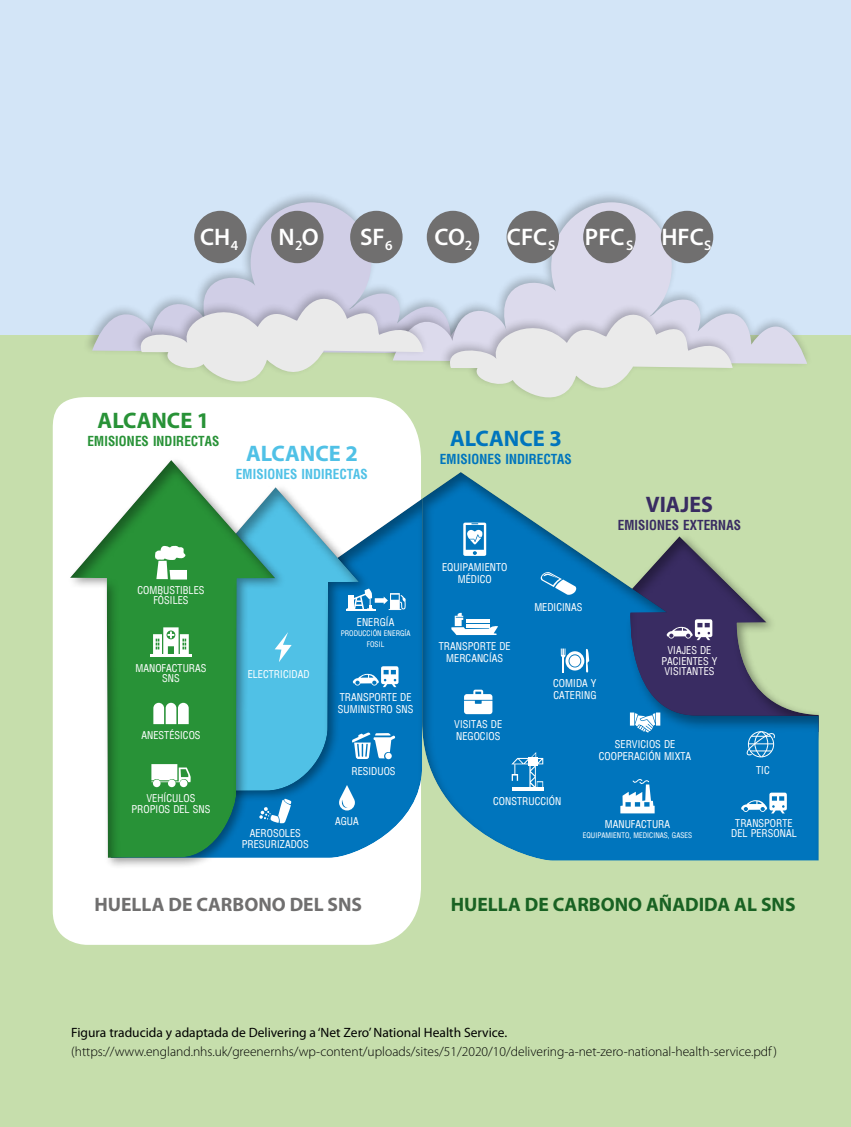
<style>
.page{position:relative;width:851px;height:1127px;background:#fff}
.page>*{position:absolute;margin:0;border:0;box-sizing:border-box;transform-origin:0 0}
.t1{font:600 24px "Myriad Pro";color:#fff}
.t2{font:700 22.5px "Myriad Pro";color:#50c1e6}
.t3{font:700 22.5px "Myriad Pro";color:#289237}
.t4{font:700 22.5px "Myriad Pro";color:#0075bd}
.t5{font:700 22.5px "Myriad Pro";color:#392c62}
.t6{font:700 19.5px "Myriad Pro";color:#196223}
.t7{font:700 19.5px "Myriad Pro";color:#706f6f}
.t8{font:300 13.5px "Myriad Pro";color:#000}
.t9{font:13.5px "Myriad Pro";color:#000}
.t10{font:700 condensed 13.5px "Arena";color:#50c1e6}
.t11{font:700 condensed 13.5px "Arena";color:#289237}
.t12{font:700 condensed 13.5px "Arena";color:#0075bd}
.t13{font:700 condensed 13.5px "Arena";color:#392c62}
.t14{font:10.5px/12px "Arena Condensed";color:#fff;text-align:center}
.t15{font:7.5px/10.5px "Arena Condensed";color:#fff;text-align:center}
</style>
<div class="page">
<div style="left:0;top:0;width:850px;height:353px;background:#d3e5f7"></div>
<div style="left:0;top:336px;width:850px;height:791px;background:#c6deac"></div>
<div style="left:82px;top:191px;width:429px;height:168px;background:#000;opacity:.24"></div>
<svg style="left:92px;top:202px;width:291px;height:152px"></svg>
<div style="left:383px;top:191px;width:429px;height:177px;background:#000;opacity:.24"></div>
<svg style="left:392px;top:202px;width:415px;height:162px"></svg>
<div style="left:53px;top:397px;width:368px;height:548px;background:#fff"></div>
<div style="left:98px;top:487px;width:338px;height:371px;background:#000;opacity:.36"></div>
<div style="left:426px;top:211px;width:53px;height:52px;background:#706f6f;border-radius:50%"></div>
<div style="left:350px;top:211px;width:52px;height:52px;background:#706f6f;border-radius:50%"></div>
<div style="left:194px;top:211px;width:52px;height:52px;background:#706f6f;border-radius:50%"></div>
<div style="left:271px;top:211px;width:52px;height:52px;background:#706f6f;border-radius:50%"></div>
<div style="left:506px;top:211px;width:53px;height:52px;background:#706f6f;border-radius:50%"></div>
<div style="left:583px;top:211px;width:52px;height:52px;background:#706f6f;border-radius:50%"></div>
<div style="left:660px;top:211px;width:53px;height:52px;background:#706f6f;border-radius:50%"></div>
<svg style="left:339px;top:802px;width:16px;height:8px"></svg>
<div style="left:181px;top:476px;width:192px;height:316px;background:#000;opacity:.36"></div>
<svg style="left:290px;top:632px;width:1px;height:30px"></svg>
<div style="left:67px;top:456px;width:220px;height:413px;background:#000;opacity:.38"></div>
<div style="left:58px;top:448px;width:232px;height:410px;background:#000;opacity:.36"></div>
<svg style="left:155px;top:546px;width:32px;height:33px"></svg>
<hr style="left:150px;top:654px;width:41px;height:3px;background:#fff">
<svg style="left:153px;top:627px;width:36px;height:27px"></svg>
<svg style="left:153px;top:703px;width:36px;height:21px"></svg>
<div style="left:180px;top:779px;width:7px;height:8px;background:#fff;border-radius:50%"></div>
<div style="left:168px;top:779px;width:7px;height:8px;background:#fff;border-radius:50%"></div>
<div style="left:153px;top:779px;width:7px;height:8px;background:#fff;border-radius:50%"></div>
<svg style="left:151px;top:764px;width:40px;height:18px"></svg>
<div style="left:409px;top:460px;width:424px;height:401px;background:#000;opacity:.36"></div>
<svg style="left:620px;top:777px;width:34px;height:36px"></svg>
<svg style="left:540px;top:571px;width:36px;height:24px"></svg>
<svg style="left:560px;top:648px;width:29px;height:25px"></svg>
<svg style="left:353px;top:666px;width:45px;height:21px"></svg>
<svg style="left:666px;top:619px;width:46px;height:21px"></svg>
<svg style="left:741px;top:792px;width:45px;height:21px"></svg>
<svg style="left:451px;top:613px;width:47px;height:22px"></svg>
<svg style="left:464px;top:690px;width:28px;height:24px"></svg>
<svg style="left:463px;top:523px;width:23px;height:33px"></svg>
<svg style="left:629px;top:712px;width:31px;height:20px"></svg>
<hr style="left:345px;top:609px;width:30px;height:1px;background:#fff">
<svg style="left:346px;top:588px;width:60px;height:24px"></svg>
<svg style="left:352px;top:732px;width:43px;height:27px"></svg>
<svg style="left:745px;top:731px;width:30px;height:27px"></svg>
<svg style="left:259px;top:799px;width:32px;height:25px"></svg>
<hr style="left:512px;top:787px;width:31px;height:3px;background:#fff">
<svg style="left:511px;top:752px;width:32px;height:36px"></svg>
<div style="left:439px;top:303px;width:298px;height:99px;background:#000;opacity:.24"></div>
<svg style="left:443px;top:303px;width:289px;height:99px"></svg>
<div style="left:130px;top:287px;width:298px;height:99px;background:#000;opacity:.24"></div>
<svg style="left:134px;top:287px;width:289px;height:111px"></svg>
<div style="left:818px;top:630px;width:23px;height:127px;background:#c6deac"></div>
<h1 class="t1" style="left:200px;top:224px;width:40px">CH<sub>4</sub></h1>
<h1 class="t1" style="left:278px;top:224px;width:42px">N O<sub>2</sub></h1>
<h1 class="t1" style="left:360px;top:224px;width:34px">SF<sub>6</sub></h1>
<h1 class="t1" style="left:434px;top:224px;width:39px">CO<sub>2</sub></h1>
<h1 class="t1" style="left:507px;top:224px;width:206px">CFC<sub>S</sub> PFC<sub>S</sub> HFC<sub>S</sub></h1>
<h2 class="t3" style="left:98px;top:405px;width:113px">ALCANCE 1</h2>
<p class="t11" style="left:87px;top:432px;width:133px">EMISIONES INDIRECTAS</p>
<h2 class="t4" style="left:450px;top:424px;width:113px">ALCANCE 3</h2>
<p class="t12" style="left:440px;top:451px;width:133px">EMISIONES INDIRECTAS</p>
<h2 class="t2" style="left:246px;top:439px;width:113px">ALCANCE 2</h2>
<p class="t10" style="left:236px;top:466px;width:133px">EMISIONES INDIRECTAS</p>
<p class="t14" style="left:137px;top:585px;width:69px;line-height:10.5px">COMBUSTIBLES<br>FÓSILES</p>
<p class="t14" style="left:442px;top:561px;width:67px">EQUIPAMIENTO<br>MÉDICO</p>
<p class="t14" style="left:534px;top:601px;width:50px">MEDICINAS</p>
<h2 class="t5" style="left:645px;top:490px;width:69px">VIAJES</h2>
<p class="t13" style="left:617px;top:517px;width:125px">EMISIONES EXTERNAS</p>
<p class="t14" style="left:135px;top:663px;width:73px;line-height:10.5px">MANOFACTURAS<br>SNS</p>
<p class="t14" style="left:141px;top:729px;width:61px">ANESTÉSICOS</p>
<p class="t14" style="left:357px;top:616px;width:39px">ENERGÍA</p>
<p class="t15" style="left:340px;top:628px;width:71px">PRODUCCIÓN ENERGÍA<br>FOSIL</p>
<p class="t14" style="left:438px;top:640px;width:73px">TRANSPORTE DE<br>MERCANCÍAS</p>
<p class="t14" style="left:661px;top:645px;width:58px;line-height:10.5px">VIAJES DE<br>PACIENTES Y</p>
<p class="t14" style="left:248px;top:668px;width:63px">ELECTRICIDAD</p>
<p class="t14" style="left:664px;top:665px;width:51px">VISITANTES</p>
<p class="t14" style="left:553px;top:677px;width:45px;text-align:left">COMIDA Y<br>CATERING</p>
<p class="t14" style="left:338px;top:691px;width:77px;text-align:left">TRANSPORTE DE<br>SUMINISTRO SNS</p>
<p class="t14" style="left:351px;top:765px;width:46px">RESIDUOS</p>
<p class="t14" style="left:454px;top:718px;width:49px;text-align:left">VISITAS DE<br>NEGOCIOS</p>
<p class="t14" style="left:598px;top:739px;width:94px">SERVICIOS DE<br>COOPERACIÓN MIXTA</p>
<p class="t14" style="left:132px;top:793px;width:80px;line-height:10.5px">VEHÍCULOS<br>PROPIOS DEL SNS</p>
<p class="t14" style="left:493px;top:795px;width:70px">CONSTRUCCIÓN</p>
<p class="t14" style="left:242px;top:828px;width:68px;line-height:10.5px">AEROSOLES<br>PRESURIZADOS</p>
<p class="t14" style="left:335px;top:815px;width:25px">AGUA</p>
<p class="t14" style="left:604px;top:818px;width:67px">MANUFACTURA</p>
<p class="t15" style="left:582px;top:830px;width:111px">EQUIPAMIENTO, MEDICINAS, GASES</p>
<p class="t14" style="left:756px;top:764px;width:15px">TIC</p>
<p class="t14" style="left:731px;top:818px;width:67px;line-height:10.5px">TRANSPORTE<br>DEL PERSONAL</p>
<h3 class="t7" style="left:94px;top:892px;width:269px">HUELLA DE CARBONO DEL SNS</h3>
<h3 class="t6" style="left:450px;top:892px;width:346px">HUELLA DE CARBONO AÑADIDA AL SNS</h3>
<p class="t9" style="left:71px;top:1024px;width:437px">Figura traducida y adaptada de Delivering a ‘Net Zero’ National Health Service.</p>
<p class="t8" style="left:71px;top:1044px;width:707px">(https://www.england.nhs.uk/greenernhs/wp-content/uploads/sites/51/2020/10/delivering-a-net-zero-national-health-service.pdf )</p>
</div>
